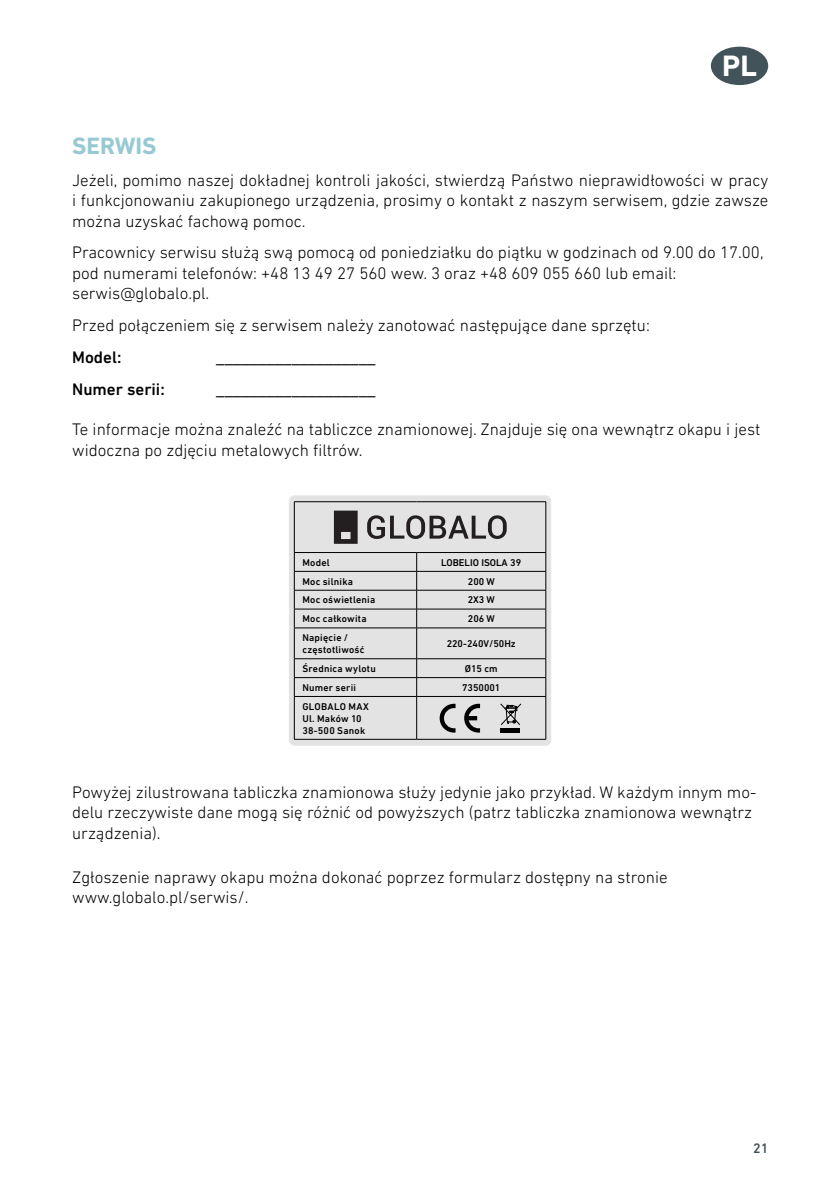
<style>
.page{position:relative;width:840px;height:1191px;background:#fff}
.page>*{position:absolute;margin:0;border:0;box-sizing:border-box;transform-origin:0 0}
.t1{font:700 30px "DIN Next LT Pro";color:#fff}
.t2{font:700 24px "DIN Next LT Pro";color:#97c9d5}
.t3{font:300 17px/20.4px "DIN Next LT Pro";color:#000}
.t4{font:500 17px "DIN Next LT Pro";color:#000}
.t5{font:500 14px "DIN Next LT Pro";color:#42535a}
.t6{font:500 10px/12px "DIN Next LT Pro";letter-spacing:.02em;color:#000}
.t7{font:500 10px "DIN Next LT Pro";color:#000}
</style>
<div class="page">
<div style="left:710px;top:47px;width:57px;height:38px;background:#42535a;border-radius:50%"></div>
<div style="left:289px;top:495px;width:262px;height:250px;background:#e3e3e4;border-radius:6px"></div>
<hr style="left:545px;top:502px;width:1px;height:50px;background:#000">
<hr style="left:294px;top:501px;width:122px;height:1px;background:#000">
<hr style="left:294px;top:502px;width:1px;height:50px;background:#000">
<hr style="left:416px;top:501px;width:129px;height:1px;background:#000">
<hr style="left:294px;top:552px;width:122px;height:1px;background:#000">
<hr style="left:416px;top:552px;width:129px;height:1px;background:#000">
<hr style="left:294px;top:571px;width:122px;height:1px;background:#000">
<hr style="left:416px;top:571px;width:129px;height:1px;background:#000">
<hr style="left:294px;top:590px;width:122px;height:1px;background:#000">
<hr style="left:416px;top:590px;width:129px;height:1px;background:#000">
<hr style="left:294px;top:609px;width:122px;height:1px;background:#000">
<svg style="left:294px;top:553px;width:1px;height:74px"></svg>
<hr style="left:416px;top:609px;width:129px;height:1px;background:#000">
<svg style="left:416px;top:553px;width:1px;height:74px"></svg>
<svg style="left:545px;top:553px;width:1px;height:74px"></svg>
<hr style="left:294px;top:627px;width:122px;height:1px;background:#000">
<hr style="left:294px;top:628px;width:1px;height:30px;background:#000">
<hr style="left:416px;top:627px;width:129px;height:1px;background:#000">
<hr style="left:416px;top:628px;width:1px;height:30px;background:#000">
<hr style="left:545px;top:628px;width:1px;height:30px;background:#000">
<hr style="left:294px;top:658px;width:122px;height:1px;background:#000">
<hr style="left:416px;top:658px;width:129px;height:1px;background:#000">
<hr style="left:294px;top:677px;width:122px;height:1px;background:#000">
<svg style="left:294px;top:659px;width:1px;height:37px"></svg>
<hr style="left:416px;top:677px;width:129px;height:1px;background:#000">
<svg style="left:416px;top:659px;width:1px;height:37px"></svg>
<svg style="left:545px;top:659px;width:1px;height:37px"></svg>
<hr style="left:294px;top:696px;width:122px;height:1px;background:#000">
<hr style="left:294px;top:696px;width:1px;height:43px;background:#000">
<hr style="left:416px;top:696px;width:129px;height:1px;background:#000">
<hr style="left:416px;top:696px;width:1px;height:43px;background:#000">
<hr style="left:545px;top:696px;width:1px;height:43px;background:#000">
<hr style="left:294px;top:739px;width:122px;height:1px;background:#000">
<hr style="left:416px;top:739px;width:129px;height:1px;background:#000">
<svg style="left:334px;top:510px;width:23px;height:34px"></svg>
<svg style="left:367px;top:515px;width:139px;height:24px"></svg>
<svg style="left:439px;top:704px;width:16px;height:28px"></svg>
<svg style="left:464px;top:704px;width:16px;height:28px"></svg>
<svg style="left:500px;top:703px;width:21px;height:22px"></svg>
<hr style="left:500px;top:728px;width:19px;height:4px;background:#000">
<h1 class="t1" style="left:721px;top:48px;width:36px">PL</h1>
<h2 class="t2" style="left:72px;top:132px;width:86px">SERWIS</h2>
<p class="t3" style="left:72px;top:170px;width:697px;text-align:justify">Jeżeli, pomimo naszej dokładnej kontroli jakości, stwierdzą Państwo nieprawidłowości w pracy i funkcjonowaniu zakupionego urządzenia, prosimy o kontakt z naszym serwisem, gdzie zawsze można uzyskać fachową pomoc.</p>
<p class="t3" style="left:72px;top:242px;width:692px">Pracownicy serwisu służą swą pomocą od poniedziałku do piątku w godzinach od 9.00 do 17.00, pod numerami telefonów: +48 13 49 27 560 wew. 3 oraz +48 609 055 660 lub email: serwis@globalo.pl.</p>
<p class="t3" style="left:72px;top:315px;width:579px">Przed połączeniem się z serwisem należy zanotować następujące dane sprzętu:</p>
<p class="t4" style="left:72px;top:347px;width:51px">Model:</p>
<p class="t4" style="left:216px;top:347px;width:160px">___________________</p>
<p class="t4" style="left:72px;top:379px;width:94px">Numer serii:</p>
<p class="t4" style="left:216px;top:379px;width:160px">___________________</p>
<p class="t3" style="left:72px;top:419px;width:689px">Te informacje można znaleźć na tabliczce znamionowej. Znajduje się ona wewnątrz okapu i jest widoczna po zdjęciu metalowych filtrów.</p>
<p class="t6" style="left:302px;top:556px;width:29px">Model</p>
<p class="t7" style="left:441px;top:556px;width:81px">LOBELIO ISOLA 39</p>
<p class="t6" style="left:302px;top:575px;width:52px">Moc silnika</p>
<p class="t6" style="left:467px;top:575px;width:28px">200 W</p>
<p class="t6" style="left:302px;top:594px;width:74px">Moc oświetlenia</p>
<p class="t6" style="left:467px;top:594px;width:29px">2X3 W</p>
<p class="t6" style="left:302px;top:613px;width:66px">Moc całkowita</p>
<p class="t6" style="left:467px;top:613px;width:28px">206 W</p>
<p class="t6" style="left:302px;top:631px;width:64px">Napięcie / częstotliwość</p>
<p class="t7" style="left:446px;top:638px;width:71px">220-240V/50Hz</p>
<p class="t6" style="left:302px;top:662px;width:75px">Średnica wylotu</p>
<p class="t6" style="left:464px;top:662px;width:34px">Ø15 cm</p>
<p class="t6" style="left:302px;top:681px;width:55px">Numer serii</p>
<p class="t7" style="left:462px;top:681px;width:40px">7350001</p>
<p class="t6" style="left:302px;top:700px;width:68px">GLOBALO MAX<br>Ul. Maków 10<br>38-500 Sanok</p>
<p class="t3" style="left:72px;top:782px;width:685px">Powyżej zilustrowana tabliczka znamionowa służy jedynie jako przykład. W każdym innym mo&shy;delu rzeczywiste dane mogą się różnić od powyższych (patrz tabliczka znamionowa wewnątrz urządzenia).</p>
<p class="t3" style="left:72px;top:866px;width:596px">Zgłoszenie naprawy okapu można dokonać poprzez formularz dostępny na stronie www.globalo.pl/serwis/.</p>
<p class="t5" style="left:752px;top:1139px;width:17px">21</p>
</div>
